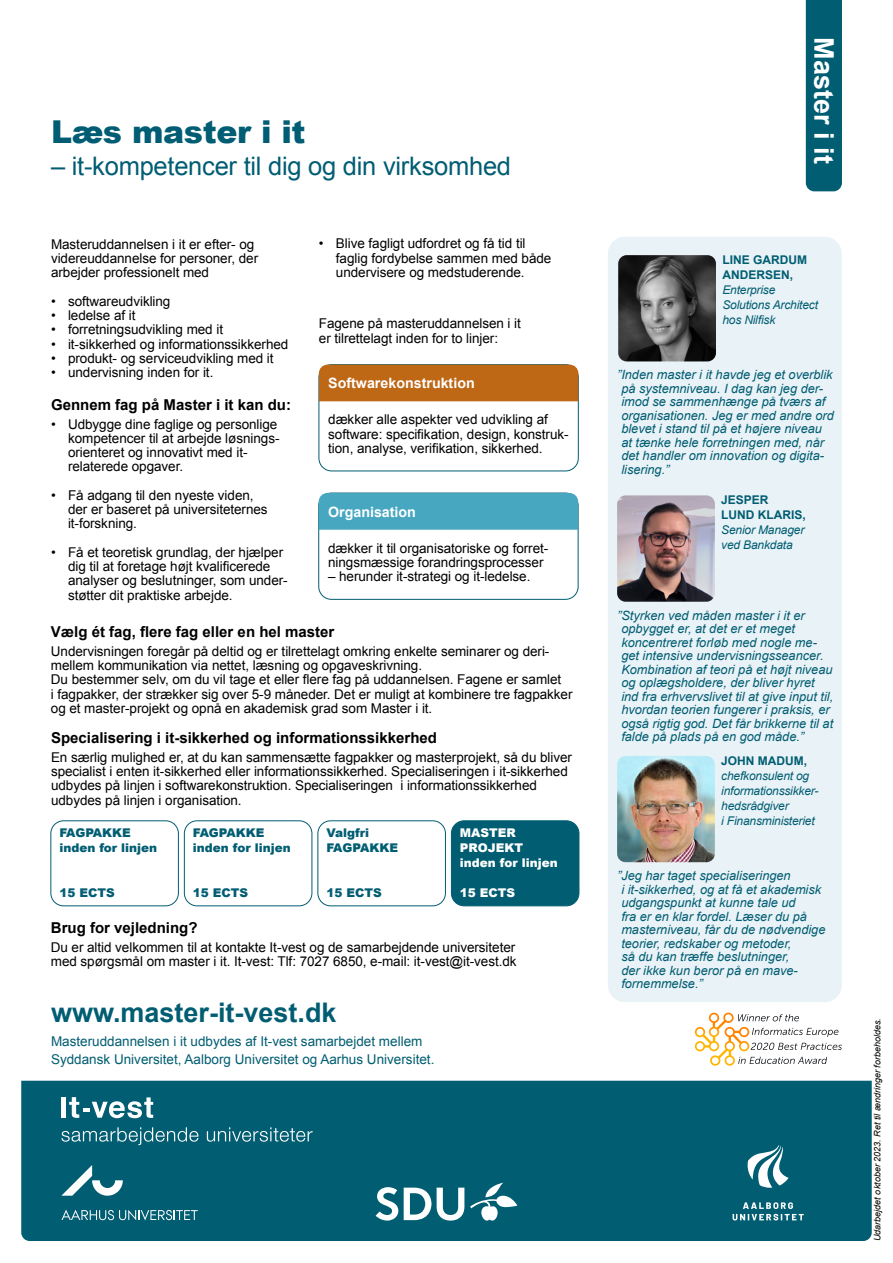
<style>
.page{position:relative;width:893px;height:1263px;background:#fff}
.page>*{position:absolute;margin:0;border:0;box-sizing:border-box;transform-origin:0 0}
.UR{font:900 31.5px "Arial";letter-spacing:-.01em;color:#005d73}
.t1{font:700 27px "Arial";color:#005d72}
.t2{font:700 27px "Arial";color:#fff}
.UR-2{font:25.5px "Arial";letter-spacing:-.01em;color:#005d73}
.BB{font:700 15px "Arial";color:#000}
.BB_W{font:700 14.25px "Arial";color:#fff}
.B{font:13.5px/14.2px "Arial";letter-spacing:-.005em;color:#000}
.t3{font:13.5px "Arial";color:#005d72}
.t4{font:italic 12.75px/13.5px "Arial";color:#005d72}
.t5{font:italic 12px/15px "Arial";letter-spacing:-.015em;color:#005d72}
.B2{font:900 12px "Arial";color:#005d72}
.B2-2{font:900 12px "Arial";color:#fff}
.t6{font:italic 9px "Arial";color:#000}
.s1{font-weight:700;font-style:normal}
</style>
<div class="page">
<div style="left:21px;top:1081px;width:851px;height:160px;background:#005d72"></div>
<hr style="left:62px;top:1097px;width:4px;height:21px;background:#fff">
<svg style="left:69px;top:1097px;width:84px;height:21px"></svg>
<svg style="left:61px;top:1127px;width:137px;height:18px;background:#307b8c"></svg>
<svg style="left:207px;top:1127px;width:106px;height:15px;background:#367f90"></svg>
<svg style="left:733px;top:1202px;width:71px;height:18px"></svg>
<svg style="left:748px;top:1145px;width:40px;height:43px"></svg>
<svg style="left:376px;top:1182px;width:141px;height:38px"></svg>
<svg style="left:61px;top:1209px;width:137px;height:11px;background:#428796"></svg>
<svg style="left:61px;top:1165px;width:62px;height:31px"></svg>
<div style="left:608px;top:237px;width:234px;height:765px;background:#e9f2f6;border-radius:17px"></div>
<img style="left:617px;top:756px;width:98px;height:106px">
<img style="left:617px;top:495px;width:98px;height:107px">
<img style="left:618px;top:255px;width:98px;height:106px">
<div style="left:451px;top:821px;width:128px;height:85px;background:#005d72;border-radius:13px"></div>
<div style="left:451px;top:821px;width:128px;height:85px;border:1px solid #005d72;border-radius:13px"></div>
<div style="left:51px;top:821px;width:128px;height:85px;border:1px solid #005d72;border-radius:13px"></div>
<div style="left:184px;top:821px;width:128px;height:85px;border:1px solid #005d72;border-radius:13px"></div>
<div style="left:318px;top:821px;width:128px;height:85px;border:1px solid #005d72;border-radius:13px"></div>
<div style="left:806px;top:0;width:36px;height:191px;background:#005d72"></div>
<svg style="left:695px;top:1012px;width:147px;height:54px"></svg>
<div style="left:319px;top:493px;width:259px;height:106px;border:1px solid #005d72;border-radius:13px"></div>
<div style="left:319px;top:493px;width:259px;height:37px;background:#47a6c0"></div>
<div style="left:319px;top:364px;width:259px;height:107px;border:1px solid #005d72;border-radius:13px"></div>
<div style="left:319px;top:365px;width:259px;height:36px;background:#be6715"></div>
<p class="UR" style="left:51px;top:109px;width:256px">Læs master i it</p>
<p class="UR-2" style="left:51px;top:149px;width:462px">– it-kompetencer til dig og din virksomhed</p>
<p class="B" style="left:336px;top:237px;width:217px;text-indent:-17px">• Blive fagligt udfordret og få tid til faglig fordybelse sammen med både undervisere og medstuderende.</p>
<p class="B" style="left:51px;top:237px;width:209px">Masteruddannelsen i it er efter- og videreuddannelse for personer, der arbejder professionelt med</p>
<p class="B" style="left:51px;top:294px;width:121px">• softwareudvikling</p>
<p class="B" style="left:51px;top:308px;width:86px">• ledelse af it</p>
<p class="B" style="left:51px;top:322px;width:174px">• forretningsudvikling med it</p>
<p class="B" style="left:51px;top:337px;width:239px">• it-sikkerhed og informationssikkerhed</p>
<p class="B" style="left:51px;top:351px;width:224px">• produkt- og serviceudvikling med it</p>
<p class="B" style="left:51px;top:365px;width:164px">• undervisning inden for it.</p>
<p class="BB" style="left:51px;top:395px;width:242px">Gennem fag på Master i it kan du:</p>
<p class="B" style="left:68px;top:417px;width:213px;text-indent:-17px">• Udbygge dine faglige og personlige kompetencer til at arbejde løsnings&shy;orienteret og innovativt med it&shy;relaterede opgaver.</p>
<p class="B" style="left:68px;top:488px;width:201px;text-indent:-17px">• Få adgang til den nyeste viden, der er baseret på universiteternes it-forskning.</p>
<p class="B" style="left:68px;top:545px;width:221px;text-indent:-17px">• Få et teoretisk grundlag, der hjælper dig til at foretage højt kvalificerede analyser og beslutninger, som under&shy;støtter dit praktiske arbejde.</p>
<p class="B" style="left:328px;top:541px;width:222px">dækker it til organisatoriske og forret&shy;ningsmæssige forandringsprocesser</p>
<p class="B" style="left:319px;top:317px;width:204px">Fagene på masteruddannelsen i it er tilrettelagt inden for to linjer:</p>
<p class="BB_W" style="left:328px;top:374px;width:148px">Softwarekonstruktion</p>
<p class="B" style="left:328px;top:413px;width:242px">dækker alle aspekter ved udvikling af software: specifikation, design, konstruk&shy;tion, analyse, verifikation, sikkerhed.</p>
<p class="BB_W" style="left:328px;top:502px;width:89px">Organisation</p>
<p class="B" style="left:328px;top:570px;width:204px">– herunder it-strategi og it-ledelse.</p>
<p class="BB" style="left:51px;top:622px;width:285px">Vælg ét fag, flere fag eller en hel master</p>
<p class="B" style="left:51px;top:644px;width:523px">Undervisningen foregår på deltid og er tilrettelagt omkring enkelte seminarer og deri&shy;mellem kommunikation via nettet, læsning og opgaveskrivning.<br>Du bestemmer selv, om du vil tage et eller flere fag på uddannelsen. Fagene er samlet<br>i fagpakker, der strækker sig over 5-9 måneder. Det er muligt at kombinere tre fagpakker og et master-projekt og opnå en akademisk grad som Master i it.</p>
<p class="BB" style="left:51px;top:728px;width:387px">Specialisering i it-sikkerhed og informationssikkerhed</p>
<p class="B" style="left:51px;top:750px;width:523px">En særlig mulighed er, at du kan sammensætte fagpakker og masterprojekt, så du bliver specialist i enten it-sikkerhed eller informationssikkerhed. Specialiseringen i it-sikkerhed udbydes på linjen i softwarekonstruktion. Specialiseringen i informationssikkerhed udbydes på linjen i organisation.</p>
<p class="B2" style="left:59px;top:824px;width:73px">FAGPAKKE</p>
<p class="B2" style="left:59px;top:839px;width:99px">inden for linjen</p>
<p class="B2" style="left:59px;top:884px;width:57px">15 ECTS</p>
<p class="B2" style="left:193px;top:824px;width:73px">FAGPAKKE</p>
<p class="B2" style="left:193px;top:839px;width:99px">inden for linjen</p>
<p class="B2" style="left:193px;top:884px;width:57px">15 ECTS</p>
<p class="B2" style="left:326px;top:824px;width:44px">Valgfri</p>
<p class="B2" style="left:326px;top:839px;width:73px">FAGPAKKE</p>
<p class="B2" style="left:326px;top:884px;width:57px">15 ECTS</p>
<p class="B2-2" style="left:460px;top:824px;width:57px">MASTER</p>
<p class="B2-2" style="left:460px;top:839px;width:65px">PROJEKT</p>
<p class="B2-2" style="left:460px;top:854px;width:99px">inden for linjen</p>
<p class="B2-2" style="left:460px;top:884px;width:57px">15 ECTS</p>
<p class="BB" style="left:51px;top:918px;width:148px">Brug for vejledning?</p>
<p class="B" style="left:51px;top:940px;width:467px">Du er altid velkommen til at kontakte It-vest og de samarbejdende universiteter med spørgsmål om master i it. It-vest: Tlf: 7027 6850, e-mail: it-vest@it-vest.dk</p>
<p class="t1" style="left:51px;top:995px;width:287px">www.master-it-vest.dk</p>
<p class="t3" style="left:51px;top:1033px;width:373px">Masteruddannelsen i it udbydes af It-vest samarbejdet mellem</p>
<p class="t3" style="left:51px;top:1051px;width:385px">Syddansk Universitet, Aalborg Universitet og Aarhus Universitet.</p>
<p class="t2" style="left:842px;top:37px;width:128px;rotate:90deg">Master i it</p>
<p class="t5" style="left:722px;top:252px;width:97px"><span class="s1">LINE GARDUM<br>ANDERSEN,<br></span>Enterprise<br>Solutions Architect hos Nilfisk</p>
<p class="t4" style="left:621px;top:368px;width:214px;text-indent:-4px">”Inden master i it havde jeg et overblik på systemniveau. I dag kan jeg der&shy;imod se sammenhænge på tværs af organisationen. Jeg er med andre ord blevet i stand til på et højere niveau at tænke hele forretningen med, når det handler om innovation og digita&shy;lisering.”</p>
<p class="t5" style="left:721px;top:493px;width:86px"><span class="s1">JESPER<br>LUND KLARIS,<br></span>Senior Manager ved Bankdata</p>
<p class="t4" style="left:621px;top:608px;width:213px;text-indent:-4px">”Styrken ved måden master i it er opbygget er, at det er et meget koncentreret forløb med nogle me&shy;get intensive undervisningsseancer.<br>Kombination af teori på et højt niveau og oplægsholdere, der bliver hyret ind fra erhvervslivet til at give input til, hvordan teorien fungerer i praksis, er også rigtig god. Det får brikkerne til at falde på plads på en god måde.”</p>
<p class="t5" style="left:721px;top:753px;width:99px"><span class="s1">JOHN MADUM, </span>chefkonsulent og informationssikker&shy;hedsrådgiver<br>i Finansministeriet</p>
<p class="t4" style="left:621px;top:869px;width:206px;text-indent:-4px">”Jeg har taget specialiseringen<br>i it-sikkerhed, og at få et akademisk udgangspunkt at kunne tale ud<br>fra er en klar fordel. Læser du på masterniveau, får du de nødvendige teorier, redskaber og metoder,<br>så du kan træffe beslutninger,<br>der ikke kun beror på en mave&shy;fornemmelse.”</p>
<p class="t6" style="left:871px;top:1241px;width:224px;rotate:-90deg">Udarbejdet oktober 2023. Ret til ændringer forbeholdes.</p>
</div>
